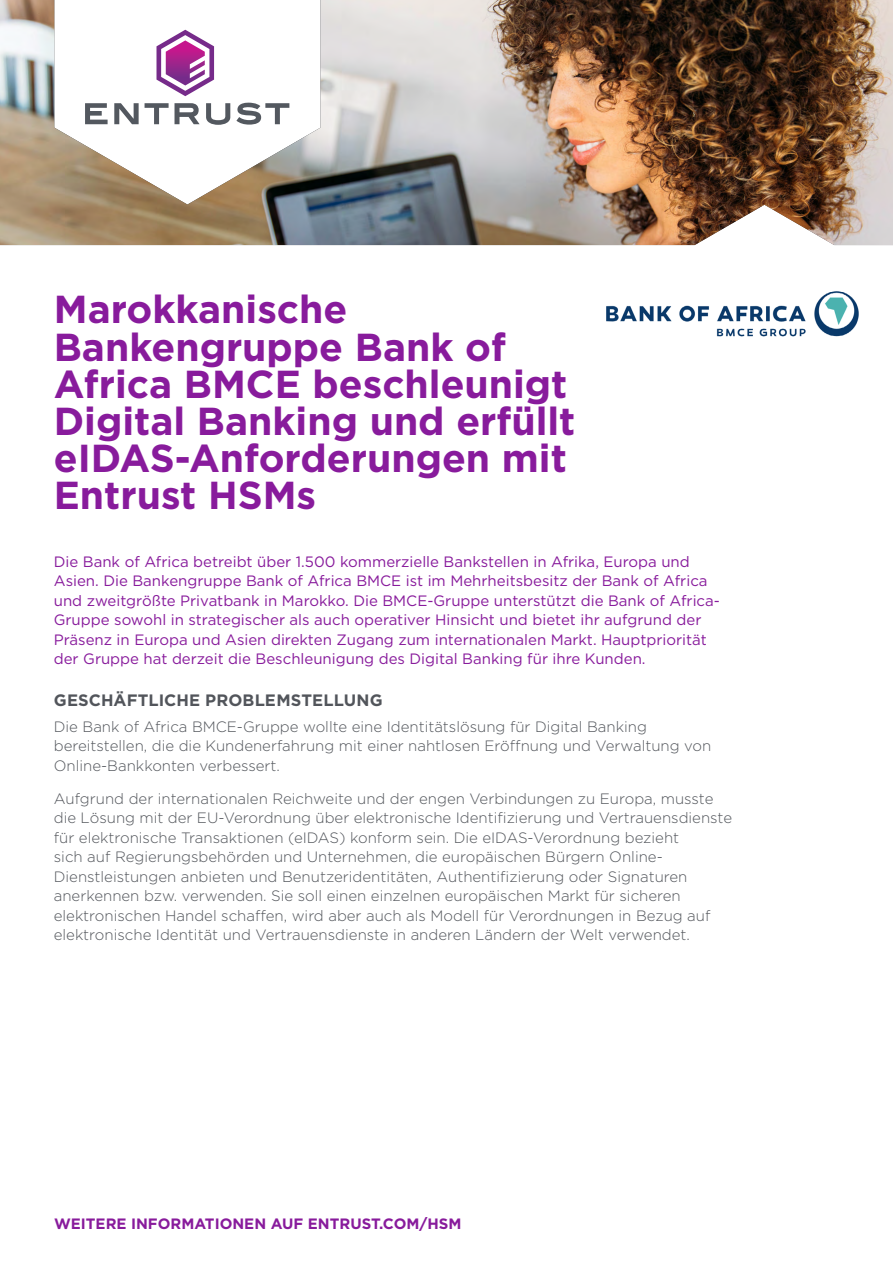
<style>
.page{position:relative;width:893px;height:1263px;background:#fff}
.page>*{position:absolute;margin:0;border:0;box-sizing:border-box;transform-origin:0 0}
.Headline{font:700 39px/37.2px "Gotham";color:#881b9c}
.header_1{font:700 16.5px "Gotham";letter-spacing:.005em;color:#52555b}
.Body_copy{font:300 15px/19.5px "Gotham";color:#52555b}
.Body_copy-2{font:15px/19.5px "Gotham";color:#881b9c}
.CTA_URL_front{font:700 15px "Gotham";color:#881b9c}
</style>
<div class="page">
<img style="left:0;top:0;width:893px;height:245px">
<img style="left:606px;top:291px;width:253px;height:46px">
<p class="Headline" style="left:54px;top:291px;width:523px">Marokkanische<br>Bankengruppe Bank of<br>Africa BMCE beschleunigt<br>Digital Banking und erfüllt eIDAS-Anforderungen mit<br>Entrust HSMs</p>
<p class="Body_copy-2" style="left:54px;top:551px;width:668px">Die Bank of Africa betreibt über 1.500 kommerzielle Bankstellen in Afrika, Europa und Asien. Die Bankengruppe Bank of Africa BMCE ist im Mehrheitsbesitz der Bank of Africa und zweitgrößte Privatbank in Marokko. Die BMCE-Gruppe unterstützt die Bank of Africa-Gruppe sowohl in strategischer als auch operativer Hinsicht und bietet ihr aufgrund der Präsenz in Europa und Asien direkten Zugang zum internationalen Markt. Hauptpriorität der Gruppe hat derzeit die Beschleunigung des Digital Banking für ihre Kunden.</p>
<p class="header_1" style="left:54px;top:689px;width:330px">GESCHÄFTLICHE PROBLEMSTELLUNG</p>
<p class="Body_copy" style="left:54px;top:716px;width:659px">Die Bank of Africa BMCE-Gruppe wollte eine Identitätslösung für Digital Banking bereitstellen, die die Kundenerfahrung mit einer nahtlosen Eröffnung und Verwaltung von<br>Online-Bankkonten verbessert.</p>
<p class="Body_copy" style="left:54px;top:788px;width:680px">Aufgrund der internationalen Reichweite und der engen Verbindungen zu Europa, musste die Lösung mit der EU-Verordnung über elektronische Identifizierung und Vertrauensdienste für elektronische Transaktionen (eIDAS) konform sein. Die eIDAS-Verordnung bezieht<br>sich auf Regierungsbehörden und Unternehmen, die europäischen Bürgern Online-Dienstleistungen anbieten und Benutzeridentitäten, Authentifizierung oder Signaturen anerkennen bzw. verwenden. Sie soll einen einzelnen europäischen Markt für sicheren elektronischen Handel schaffen, wird aber auch als Modell für Verordnungen in Bezug auf elektronische Identität und Vertrauensdienste in anderen Ländern der Welt verwendet.</p>
<p class="CTA_URL_front" style="left:54px;top:1214px;width:409px">WEITERE INFORMATIONEN AUF ENTRUST.COM/HSM</p>
</div>
